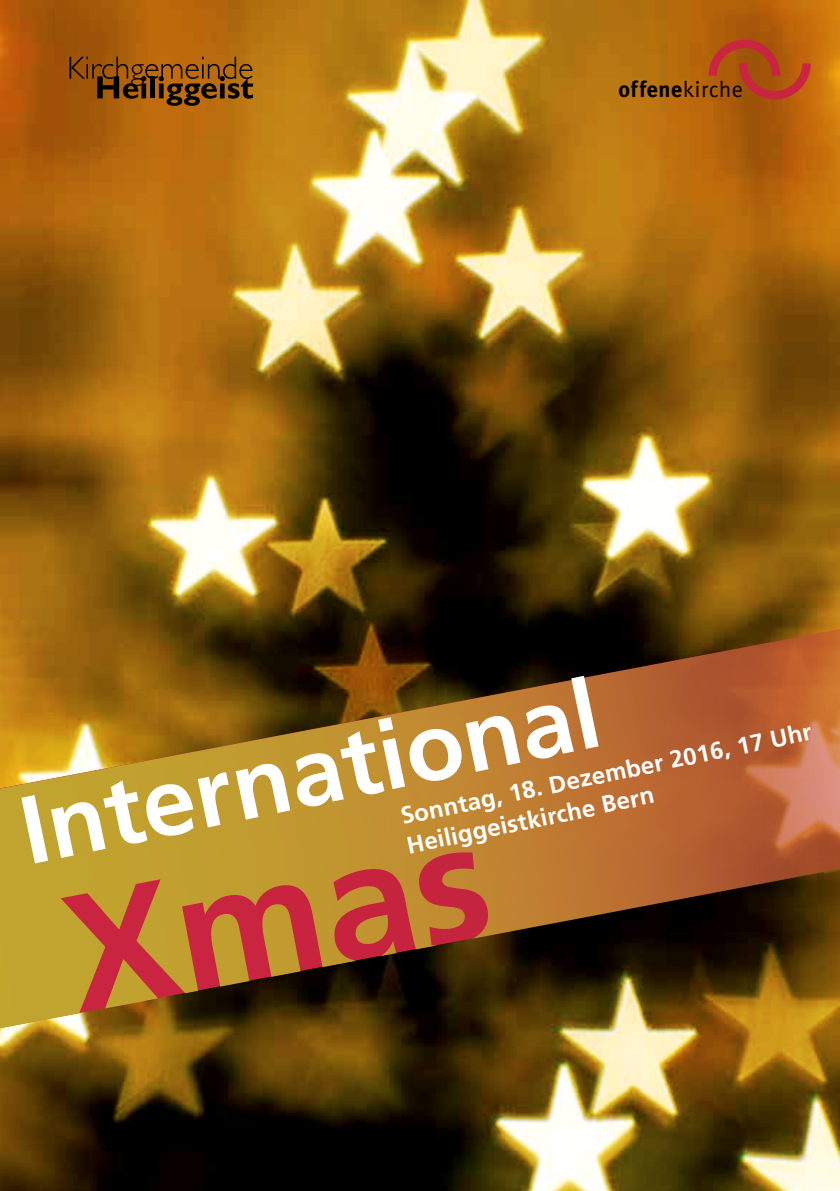
<style>
.page{position:relative;width:840px;height:1191px;background:#fff}
.page>*{position:absolute;margin:0;border:0;box-sizing:border-box;transform-origin:0 0}
.t1{font:700 96px "Frutiger";color:#fff}
.t2{font:700 24px/29.6px "Frutiger";color:#fff}
.t3{font:700 22.4px "Meta";letter-spacing:.03em;color:#000}
.s1{font-weight:400}
</style>
<div class="page">
<img style="left:0;top:0;width:839px;height:1191px">
<svg style="left:69px;top:57px;width:184px;height:49px;background:#824a09"></svg>
<svg style="left:703px;top:35px;width:111px;height:69px;background:#b45015"></svg>
<svg style="left:0;top:611px;width:839px;height:10px;background:#4b3205"></svg>
<svg style="left:0;top:621px;width:839px;height:420px;background:#925f22"></svg>
<p class="t3" style="left:618px;top:76px;width:126px">offene<span class="s1">kirche</span></p>
<h1 class="t1" style="left:10px;top:778px;width:590px;rotate:-12deg">International</h1>
<p class="t2" style="left:397px;top:802px;width:420px;rotate:-12deg">Sonntag, 18. Dezember 2016, 17 Uhr<br>Heiliggeistkirche Bern</p>
</div>
